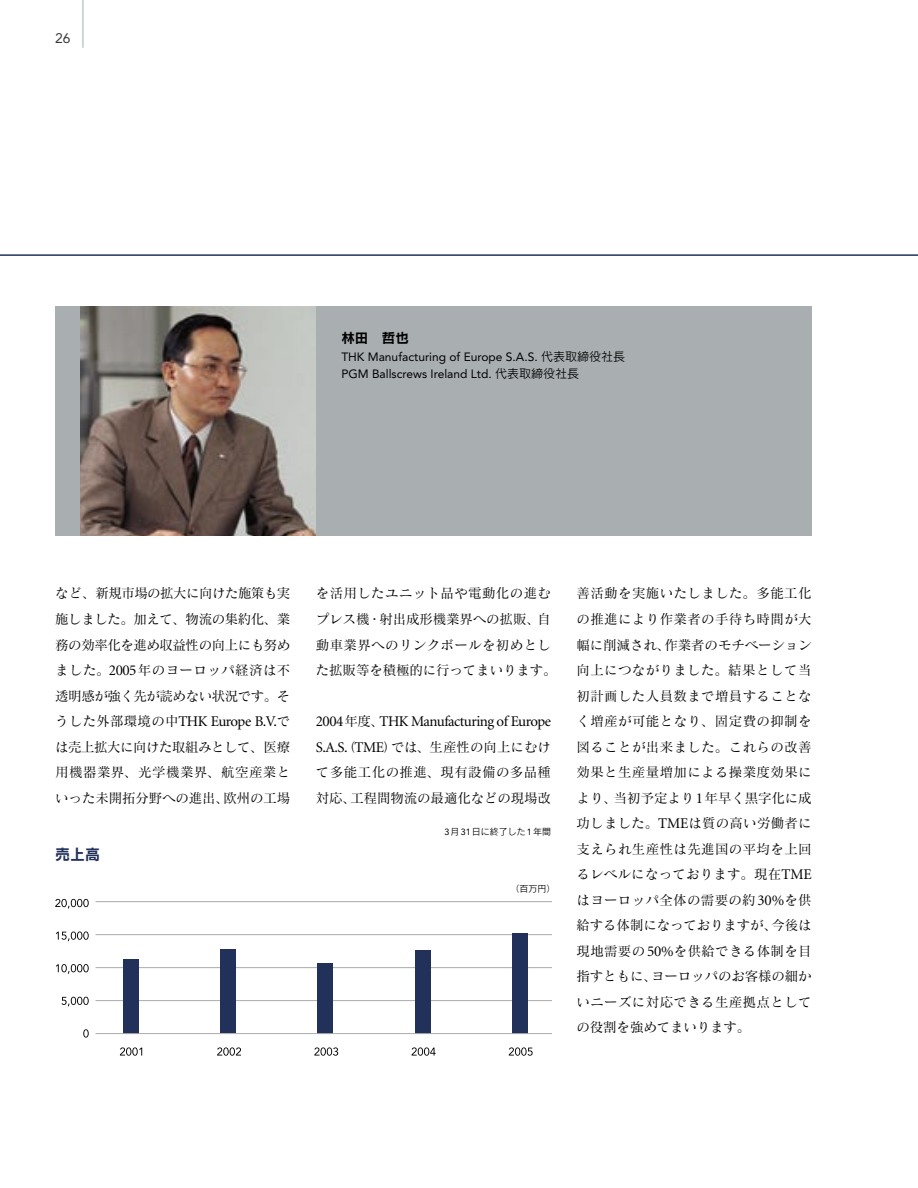
<style>
.page{position:relative;width:918px;height:1188px;background:#fff}
.page>*{position:absolute;margin:0;border:0;box-sizing:border-box;transform-origin:0 0}
.t1{font:15px "Rodin Pro B";color:#21315a}
.t2{font:14.85px "Minion";letter-spacing:-.035em;color:#000}
.t3{font:13.8px "Avenir";color:#393939}
.t4{font:13.5px/25.5px "Matisse Pro M";letter-spacing:-.01em;color:#000;text-align:justify}
.t5{font:13.5px/25.5px "Matisse Pro M";letter-spacing:.025em;color:#000}
.t6{font:13.5px "Rodin Pro B";color:#000}
.t7{font:12px/16.5px "Avenir";color:#000}
.t8{font:9px "Rodin Pro M";color:#000}
.s1{font-family:"Rodin Pro M"}
.s2{font-family:"Minion";font-size:15.15px}
.s3{font-family:"Matisse Pro M";font-size:13.5px}
.s4{font-size:15.15px}
.s5{font-family:"Minion";font-size:14.85px}
.s6{font-family:"Avenir"}
</style>
<div class="page">
<div style="left:55px;top:306px;width:757px;height:230px;background:#a9aeb1"></div>
<img style="left:81px;top:306px;width:235px;height:230px">
<hr style="left:96px;top:934px;width:455px;height:1px;background:#aaa">
<hr style="left:96px;top:967px;width:455px;height:1px;background:#aaa">
<hr style="left:96px;top:1000px;width:455px;height:1px;background:#aaa">
<svg style="left:120px;top:1047px;width:22px;height:9px"></svg>
<svg style="left:217px;top:1047px;width:24px;height:9px"></svg>
<svg style="left:314px;top:1047px;width:24px;height:9px"></svg>
<svg style="left:412px;top:1047px;width:24px;height:9px"></svg>
<svg style="left:509px;top:1047px;width:24px;height:9px"></svg>
<hr style="left:96px;top:901px;width:455px;height:1px;background:#aaa">
<svg style="left:83px;top:1029px;width:6px;height:9px"></svg>
<svg style="left:61px;top:997px;width:28px;height:9px"></svg>
<svg style="left:56px;top:964px;width:33px;height:10px"></svg>
<svg style="left:56px;top:932px;width:33px;height:9px"></svg>
<svg style="left:55px;top:899px;width:34px;height:10px"></svg>
<div style="left:512px;top:933px;width:15px;height:100px;background:#21315a"></div>
<div style="left:415px;top:950px;width:15px;height:83px;background:#21315a"></div>
<div style="left:318px;top:963px;width:15px;height:70px;background:#21315a"></div>
<div style="left:221px;top:949px;width:15px;height:84px;background:#21315a"></div>
<div style="left:124px;top:959px;width:15px;height:74px;background:#21315a"></div>
<hr style="left:96px;top:1033px;width:455px;height:1px;background:#aaa">
<hr style="left:0;top:254px;width:918px;height:2px;background:#21315a">
<hr style="left:83px;top:0;width:1px;height:48px;background:#a9aeb1">
<p class="t3" style="left:55px;top:30px;width:17px">26</p>
<p class="t6" style="left:341px;top:329px;width:69px">林田　哲也</p>
<p class="t7" style="left:341px;top:349px;width:285px">THK Manufacturing of Europe S.A.S. <span class="s1">代表取締役社長<br></span>PGM Ballscrews Ireland Ltd. <span class="s1">代表取締役社長</span></p>
<p class="t4" style="left:55px;top:580px;width:237px">など、新規市場の拡大に向けた施策も実施しました。加えて、物流の集約化、業務の効率化を進め収益性の向上にも努めました。<span class="s2">2005</span>年のヨーロッパ経済は不透明感が強く先が読めない状況です。そ</p>
<p class="t2" style="left:55px;top:714px;width:237px"><span class="s3">うした外部環境の中</span>THK Europe B.V.<span class="s3">で</span></p>
<p class="t4" style="left:55px;top:733px;width:237px">は売上拡大に向けた取組みとして、医療用機器業界、光学機業界、航空産業といった未開拓分野への進出、欧州の工場</p>
<p class="t1" style="left:55px;top:845px;width:46px">売上高</p>
<p class="t5" style="left:316px;top:580px;width:242px">を活用したユニット品や電動化の進むプレス機・射出成形機業界への拡販、自動車業界へのリンクボールを初めとした拡販等を積極的に行ってまいります。</p>
<p class="t2" style="left:316px;top:714px;width:237px"><span class="s4">2004</span><span class="s3">年度、</span>THK Manufacturing of Europe</p>
<p class="t4" style="left:316px;top:733px;width:237px"><span class="s5">S.A.S.</span>（<span class="s5">TME</span>）では、生産性の向上にむけて多能工化の推進、現有設備の多品種対応、工程間物流の最適化などの現場改</p>
<p class="t8" style="left:444px;top:826px;width:108px"><span class="s6">3</span>月<span class="s6">31</span>日に終了した<span class="s6">1</span>年間</p>
<p class="t8" style="left:511px;top:883px;width:46px">（百万円）</p>
<p class="t4" style="left:577px;top:580px;width:237px">善活動を実施いたしました。多能工化の推進により作業者の手待ち時間が大幅に削減され、作業者のモチベーション向上につながりました。結果として当初計画した人員数まで増員することなく増産が可能となり、固定費の抑制を図ることが出来ました。これらの改善効果と生産量増加による操業度効果により、当初予定より<span class="s2">1</span>年早く黒字化に成功しました。<span class="s5">TME</span>は質の高い労働者に支えられ生産性は先進国の平均を上回るレベルになっております。現在<span class="s5">TME</span>はヨーロッパ全体の需要の約<span class="s2">30</span><span class="s5">%</span>を供給する体制になっておりますが、今後は現地需要の<span class="s2">50</span><span class="s5">%</span>を供給できる体制を目指すともに、ヨーロッパのお客様の細かいニーズに対応できる生産拠点としての役割を強めてまいります。</p>
</div>
